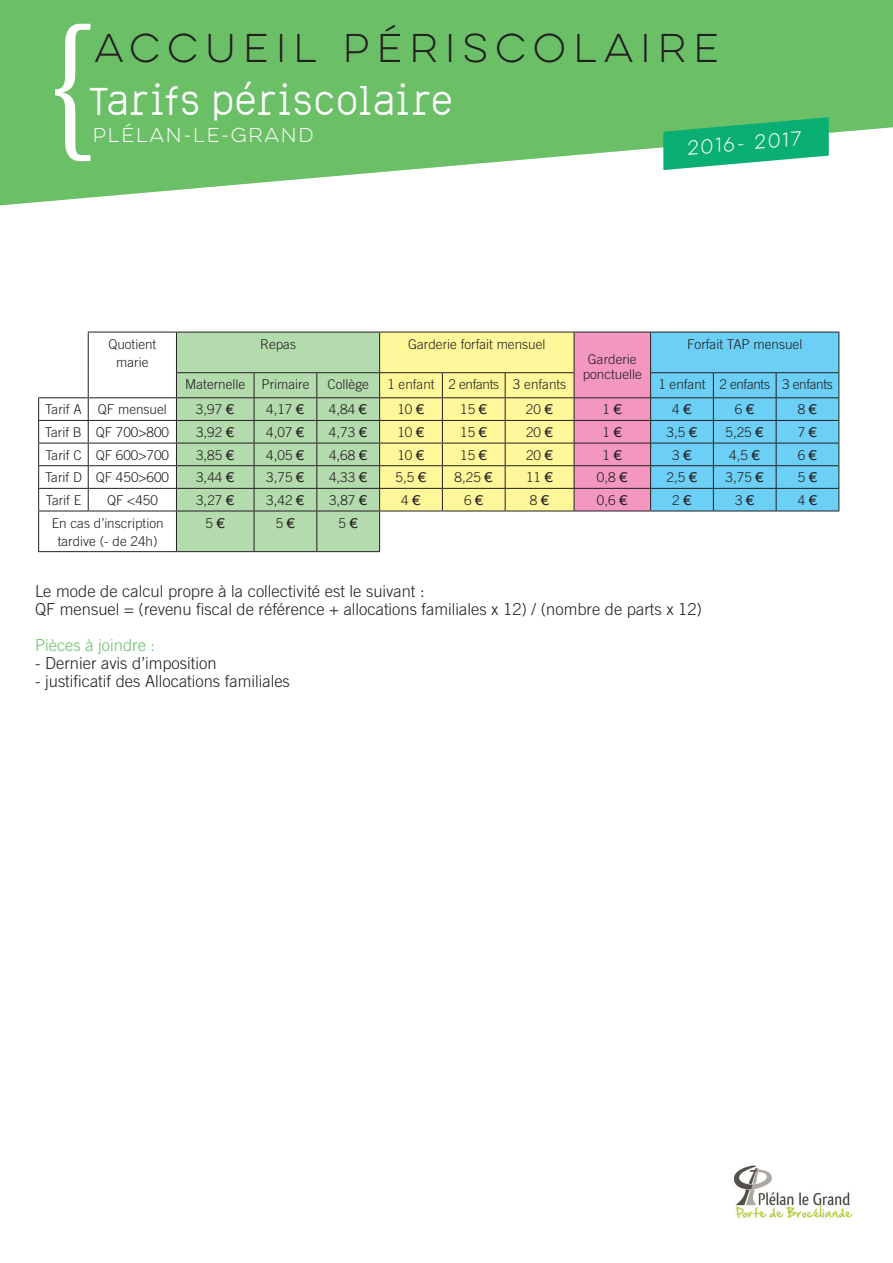
<style>
.page{position:relative;width:893px;height:1263px;background:#fff}
.page>*{position:absolute;margin:0;border:0;box-sizing:border-box;transform-origin:0 0}
.t1{font:300 168.75px "Trade Gothic";color:#fff}
.t2{font:45px "Zofage Ss";letter-spacing:.02em;color:#fff}
.t3{font:36px "Lulo Clean One";color:#231f20}
.t4{font:18px "Lulo Clean One";letter-spacing:-.1em;color:#fff}
.t5{font:300 16.5px/18px "Trade Gothic";color:#231f20}
.t6{font:300 16.5px "Trade Gothic";color:#6bc067}
.t7{font:300 13.5px/18px "Trade Gothic";color:#231f20;text-align:center}
.t8{font:300 13.5px "Trade Gothic";letter-spacing:-.025em;color:#231f20}
.s1{font-family:"Lucida Sans";font-weight:400}
</style>
<div class="page">
<svg style="left:0;top:0;width:893px;height:206px;fill:#6bc067"></svg>
<svg style="left:663px;top:117px;width:166px;height:53px;background:#38bb84"></svg>
<hr style="left:38px;top:420px;width:50px;height:1px;background:#231f20">
<hr style="left:88px;top:420px;width:88px;height:1px;background:#231f20">
<hr style="left:38px;top:443px;width:50px;height:1px;background:#231f20">
<hr style="left:88px;top:443px;width:88px;height:1px;background:#231f20">
<hr style="left:38px;top:465px;width:50px;height:1px;background:#231f20">
<hr style="left:88px;top:465px;width:88px;height:1px;background:#231f20">
<hr style="left:38px;top:488px;width:50px;height:1px;background:#231f20">
<svg style="left:38px;top:398px;width:1px;height:113px"></svg>
<hr style="left:88px;top:488px;width:88px;height:1px;background:#231f20">
<hr style="left:38px;top:511px;width:50px;height:1px;background:#231f20">
<hr style="left:38px;top:511px;width:1px;height:40px;background:#231f20">
<hr style="left:88px;top:511px;width:88px;height:1px;background:#231f20">
<hr style="left:38px;top:551px;width:50px;height:1px;background:#231f20">
<hr style="left:88px;top:551px;width:88px;height:1px;background:#231f20">
<hr style="left:38px;top:397px;width:50px;height:1px;background:#231f20">
<hr style="left:88px;top:332px;width:88px;height:1px;background:#231f20">
<hr style="left:88px;top:332px;width:1px;height:41px;background:#231f20">
<svg style="left:88px;top:373px;width:1px;height:138px"></svg>
<svg style="left:176px;top:332px;width:663px;height:220px;background:#bdd4bd"></svg>
<hr style="left:88px;top:397px;width:88px;height:1px;background:#231f20">
<hr style="left:380px;top:511px;width:62px;height:1px;background:#231f20">
<hr style="left:379px;top:511px;width:1px;height:40px;background:#231f20">
<hr style="left:442px;top:511px;width:63px;height:1px;background:#231f20">
<hr style="left:505px;top:511px;width:69px;height:1px;background:#231f20">
<hr style="left:574px;top:511px;width:77px;height:1px;background:#231f20">
<hr style="left:651px;top:511px;width:62px;height:1px;background:#231f20">
<hr style="left:713px;top:511px;width:63px;height:1px;background:#231f20">
<hr style="left:776px;top:511px;width:63px;height:1px;background:#231f20">
<img style="left:733px;top:1165px;width:120px;height:54px">
<h1 class="t1" style="left:48px;top:-13px;width:58px">{</h1>
<h3 class="t3" style="left:94px;top:23px;width:633px">ACCUEIL PÉRISCOLAIRE</h3>
<h2 class="t2" style="left:89px;top:78px;width:365px">Tarifs périscolaire</h2>
<h3 class="t4" style="left:93px;top:123px;width:226px">PLÉLAN-LE-GRAND</h3>
<h3 class="t4" style="left:686px;top:136px;width:119px;rotate:-5deg">2016- 2017</h3>
<p class="t7" style="left:108px;top:335px;width:50px">Quotient marie</p>
<p class="t7" style="left:260px;top:335px;width:38px">Repas</p>
<p class="t7" style="left:408px;top:335px;width:139px">Garderie forfait mensuel</p>
<p class="t7" style="left:687px;top:335px;width:117px">Forfait TAP mensuel</p>
<p class="t7" style="left:583px;top:351px;width:61px;line-height:15px">Garderie ponctuelle</p>
<p class="t7" style="left:185px;top:375px;width:126px">Maternelle Primaire</p>
<p class="t7" style="left:328px;top:375px;width:43px">Collège</p>
<p class="t7" style="left:387px;top:375px;width:180px">1 enfant 2 enfants 3 enfants</p>
<p class="t8" style="left:658px;top:376px;width:176px">1 enfant 2 enfants 3 enfants</p>
<p class="t7" style="left:45px;top:400px;width:123px">Tarif A QF mensuel</p>
<p class="t7" style="left:196px;top:400px;width:40px">3,97 <span class="s1">€</span></p>
<p class="t7" style="left:266px;top:400px;width:40px">4,17 <span class="s1">€</span></p>
<p class="t7" style="left:329px;top:400px;width:40px">4,84 <span class="s1">€</span></p>
<p class="t7" style="left:397px;top:400px;width:29px">10 <span class="s1">€</span></p>
<p class="t7" style="left:460px;top:400px;width:29px">15 <span class="s1">€</span></p>
<p class="t7" style="left:526px;top:400px;width:29px">20 <span class="s1">€</span></p>
<p class="t7" style="left:602px;top:400px;width:21px">1 <span class="s1">€</span></p>
<p class="t7" style="left:672px;top:400px;width:21px">4 <span class="s1">€</span></p>
<p class="t7" style="left:735px;top:400px;width:21px">6 <span class="s1">€</span></p>
<p class="t7" style="left:798px;top:400px;width:21px">8 <span class="s1">€</span></p>
<p class="t7" style="left:45px;top:423px;width:126px">Tarif B QF 700&gt;800</p>
<p class="t7" style="left:196px;top:423px;width:40px">3,92 <span class="s1">€</span></p>
<p class="t7" style="left:266px;top:423px;width:40px">4,07 <span class="s1">€</span></p>
<p class="t7" style="left:329px;top:423px;width:40px">4,73 <span class="s1">€</span></p>
<p class="t7" style="left:397px;top:423px;width:29px">10 <span class="s1">€</span></p>
<p class="t7" style="left:460px;top:423px;width:29px">15 <span class="s1">€</span></p>
<p class="t7" style="left:526px;top:423px;width:29px">20 <span class="s1">€</span></p>
<p class="t7" style="left:602px;top:423px;width:21px">1 <span class="s1">€</span></p>
<p class="t7" style="left:666px;top:423px;width:33px">3,5 <span class="s1">€</span></p>
<p class="t7" style="left:725px;top:423px;width:40px">5,25 <span class="s1">€</span></p>
<p class="t7" style="left:798px;top:423px;width:21px">7 <span class="s1">€</span></p>
<p class="t7" style="left:45px;top:446px;width:125px">Tarif C QF 600&gt;700</p>
<p class="t7" style="left:196px;top:446px;width:40px">3,85 <span class="s1">€</span></p>
<p class="t7" style="left:266px;top:446px;width:40px">4,05 <span class="s1">€</span></p>
<p class="t7" style="left:329px;top:446px;width:40px">4,68 <span class="s1">€</span></p>
<p class="t7" style="left:397px;top:446px;width:29px">10 <span class="s1">€</span></p>
<p class="t7" style="left:460px;top:446px;width:29px">15 <span class="s1">€</span></p>
<p class="t7" style="left:526px;top:446px;width:29px">20 <span class="s1">€</span></p>
<p class="t7" style="left:602px;top:446px;width:21px">1 <span class="s1">€</span></p>
<p class="t7" style="left:672px;top:446px;width:21px">3 <span class="s1">€</span></p>
<p class="t7" style="left:729px;top:446px;width:33px">4,5 <span class="s1">€</span></p>
<p class="t7" style="left:798px;top:446px;width:21px">6 <span class="s1">€</span></p>
<p class="t7" style="left:45px;top:468px;width:126px">Tarif D QF 450&gt;600</p>
<p class="t7" style="left:196px;top:468px;width:40px">3,44 <span class="s1">€</span></p>
<p class="t7" style="left:266px;top:468px;width:40px">3,75 <span class="s1">€</span></p>
<p class="t7" style="left:329px;top:468px;width:40px">4,33 <span class="s1">€</span></p>
<p class="t7" style="left:396px;top:468px;width:33px">5,5 <span class="s1">€</span></p>
<p class="t7" style="left:455px;top:468px;width:40px">8,25 <span class="s1">€</span></p>
<p class="t7" style="left:526px;top:468px;width:29px">11 <span class="s1">€</span></p>
<p class="t7" style="left:597px;top:468px;width:33px">0,8 <span class="s1">€</span></p>
<p class="t7" style="left:667px;top:468px;width:33px">2,5 <span class="s1">€</span></p>
<p class="t7" style="left:726px;top:468px;width:40px">3,75 <span class="s1">€</span></p>
<p class="t7" style="left:798px;top:468px;width:21px">5 <span class="s1">€</span></p>
<p class="t7" style="left:46px;top:491px;width:37px">Tarif E</p>
<p class="t7" style="left:107px;top:491px;width:52px">QF &lt;450</p>
<p class="t7" style="left:196px;top:491px;width:40px">3,27 <span class="s1">€</span></p>
<p class="t7" style="left:266px;top:491px;width:40px">3,42 <span class="s1">€</span></p>
<p class="t7" style="left:329px;top:491px;width:40px">3,87 <span class="s1">€</span></p>
<p class="t7" style="left:401px;top:491px;width:21px">4 <span class="s1">€</span></p>
<p class="t7" style="left:464px;top:491px;width:21px">6 <span class="s1">€</span></p>
<p class="t7" style="left:530px;top:491px;width:21px">8 <span class="s1">€</span></p>
<p class="t7" style="left:597px;top:491px;width:33px">0,6 <span class="s1">€</span></p>
<p class="t7" style="left:672px;top:491px;width:21px">2 <span class="s1">€</span></p>
<p class="t7" style="left:735px;top:491px;width:21px">3 <span class="s1">€</span></p>
<p class="t7" style="left:798px;top:491px;width:21px">4 <span class="s1">€</span></p>
<p class="t7" style="left:52px;top:514px;width:113px">En cas d’inscription tardive (- de 24h)</p>
<p class="t7" style="left:205px;top:514px;width:21px">5 <span class="s1">€</span></p>
<p class="t7" style="left:276px;top:514px;width:21px">5 <span class="s1">€</span></p>
<p class="t7" style="left:338px;top:514px;width:21px">5 <span class="s1">€</span></p>
<p class="t5" style="left:35px;top:582px;width:669px">Le mode de calcul propre à la collectivité est le suivant :<br>QF mensuel = (revenu fiscal de référence + allocations familiales x 12) / (nombre de parts x 12)</p>
<p class="t6" style="left:35px;top:635px;width:122px">Pièces à joindre :</p>
<p class="t5" style="left:35px;top:654px;width:183px">- Dernier avis d’imposition</p>
<p class="t5" style="left:35px;top:672px;width:256px">- justificatif des Allocations familiales</p>
</div>
